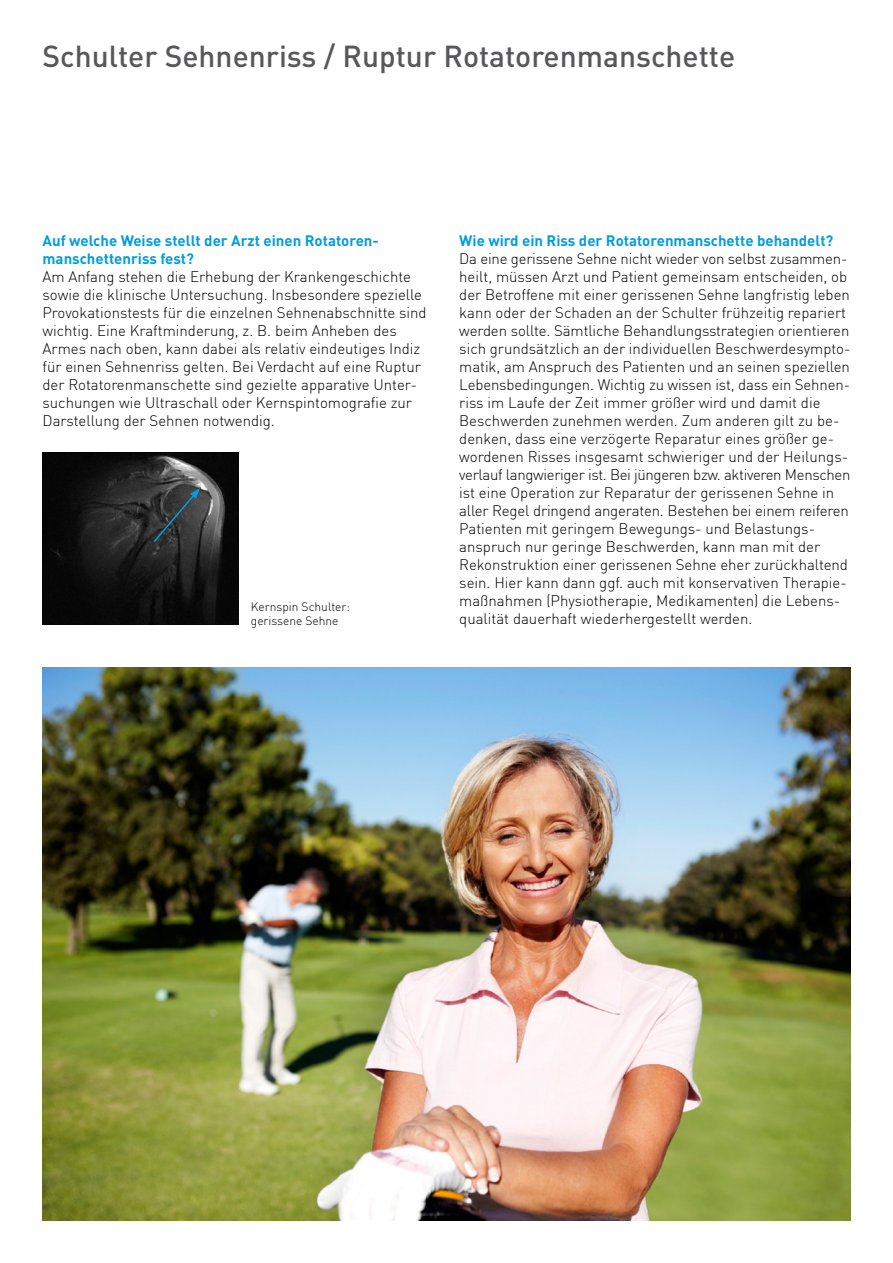
<style>
.page{position:relative;width:893px;height:1263px;background:#fff}
.page>*{position:absolute;margin:0;border:0;box-sizing:border-box;transform-origin:0 0}
.t1{font:500 30px "DIN";color:#58585a}
.t2{font:300 15px/18px "DIN";color:#000}
.t3{font:700 15px/18px "DIN";color:#009ee0}
.t4{font:300 12px/13.5px "DIN";color:#000}
</style>
<div class="page">
<img style="left:43px;top:668px;width:807px;height:552px">
<img style="left:43px;top:453px;width:195px;height:172px">
<svg style="left:152px;top:488px;width:48px;height:56px;background:#363e41"></svg>
<h1 class="t1" style="left:43px;top:37px;width:694px">Schulter Sehnenriss / Ruptur Rotatorenmanschette</h1>
<p class="t3" style="left:43px;top:231px;width:338px">Auf welche Weise stellt der Arzt einen Rotatoren&shy;manschettenriss fest?</p>
<p class="t2" style="left:43px;top:268px;width:386px">Am Anfang stehen die Erhebung der Krankengeschichte sowie die klinische Untersuchung. Insbesondere spezielle Provokationstests für die einzelnen Sehnenabschnitte sind wichtig. Eine Kraftminderung, z. B. beim Anheben des Armes nach oben, kann dabei als relativ eindeutiges Indiz für einen Sehnenriss gelten. Bei Verdacht auf eine Ruptur der Rotatorenmanschette sind gezielte apparative Unter&shy;suchungen wie Ultraschall oder Kernspintomografie zur Darstellung der Sehnen notwendig.</p>
<p class="t4" style="left:251px;top:600px;width:101px">Kernspin Schulter: gerissene Sehne</p>
<p class="t3" style="left:459px;top:231px;width:376px">Wie wird ein Riss der Rotatorenmanschette behandelt?</p>
<p class="t2" style="left:459px;top:250px;width:393px">Da eine gerissene Sehne nicht wieder von selbst zusammen&shy;heilt, müssen Arzt und Patient gemeinsam entscheiden, ob der Betroffene mit einer gerissenen Sehne langfristig leben kann oder der Schaden an der Schulter frühzeitig repariert werden sollte. Sämtliche Behandlungsstrategien orientieren sich grundsätzlich an der individuellen Beschwerdesympto&shy;matik, am Anspruch des Patienten und an seinen speziellen Lebensbedingungen. Wichtig zu wissen ist, dass ein Sehnen&shy;riss im Laufe der Zeit immer größer wird und damit die Beschwerden zunehmen werden. Zum anderen gilt zu be&shy;denken, dass eine verzögerte Reparatur eines größer ge&shy;wordenen Risses insgesamt schwieriger und der Heilungs&shy;verlauf langwieriger ist. Bei jüngeren bzw. aktiveren Menschen ist eine Operation zur Reparatur der gerissenen Sehne in aller Regel dringend angeraten. Bestehen bei einem reiferen Patienten mit geringem Bewegungs- und Belastungs&shy;anspruch nur geringe Beschwerden, kann man mit der Rekonstruktion einer gerissenen Sehne eher zurückhaltend sein. Hier kann dann ggf. auch mit konservativen Therapie&shy;maßnahmen (Physiotherapie, Medikamenten) die Lebens&shy;qualität dauerhaft wiederhergestellt werden.</p>
</div>
